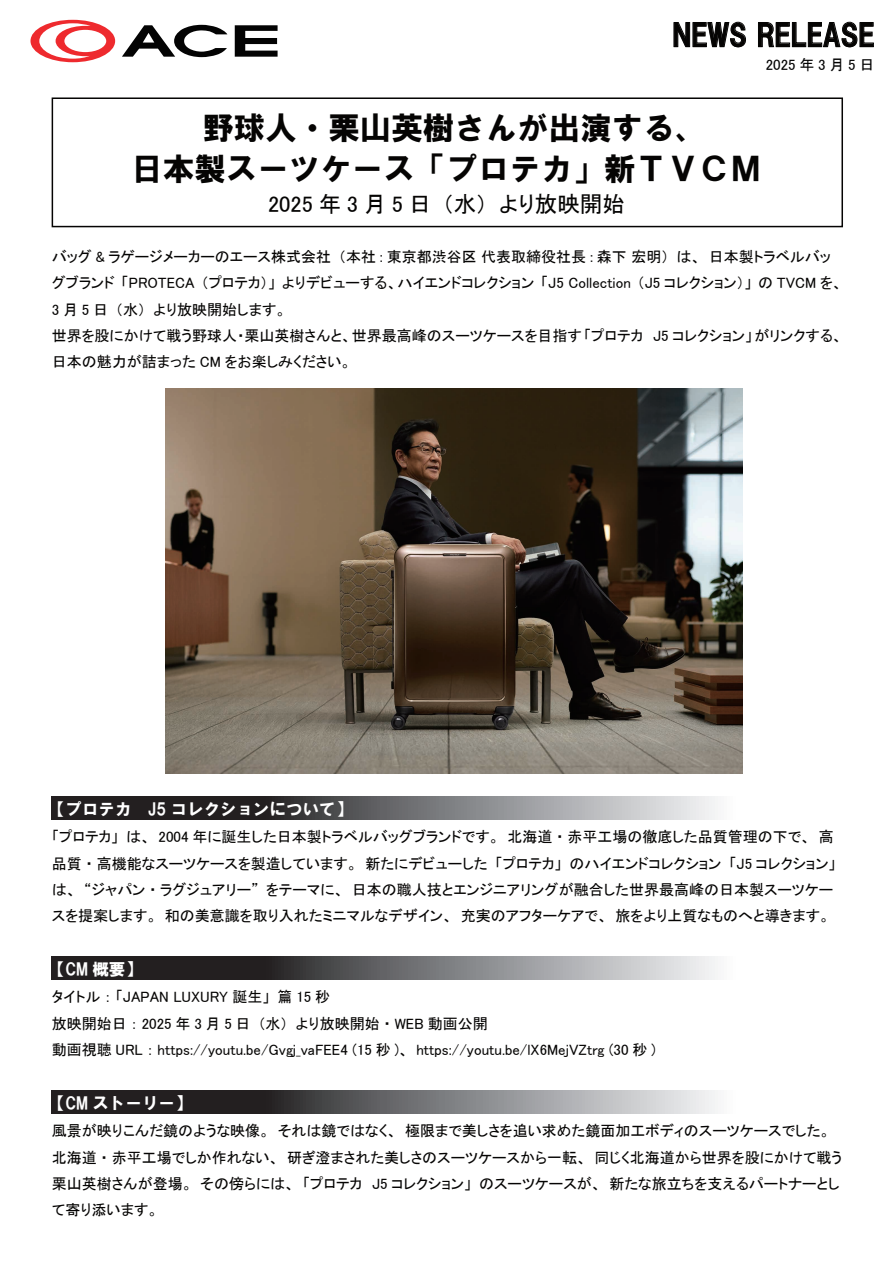
<style>
.page{position:relative;width:893px;height:1263px;background:#fff}
.page>*{position:absolute;margin:0;border:0;box-sizing:border-box;transform-origin:0 0}
.t1{font:31.5px/40.2px "HG Soei Kakugothic UB";color:#050403;text-align:center}
.t2{font:30px "HGS Soei Kakugothic UB";color:#050403}
.t3{font:22.5px "MS P Gothic";color:#050403}
.t4{font:16.5px "HGS Soei Kakugothic UB";color:#fff}
.t5{font:15px/26.2px "MS P Gothic";color:#050403}
.t6{font:15px "MS P Gothic";letter-spacing:.25em;color:#030303}
</style>
<div class="page">
<svg style="left:52px;top:796px;width:666px;height:23px;background:#6c6b6d"></svg>
<svg style="left:52px;top:957px;width:666px;height:23px;background:#6c6b6d"></svg>
<svg style="left:52px;top:1090px;width:666px;height:23px;background:#6c6b6d"></svg>
<svg style="left:30px;top:20px;width:85px;height:42px"></svg>
<svg style="left:122px;top:25px;width:105px;height:32px"></svg>
<svg style="left:235px;top:25px;width:43px;height:32px"></svg>
<svg style="left:674px;top:22px;width:72px;height:25px"></svg>
<svg style="left:758px;top:22px;width:116px;height:25px"></svg>
<div style="left:52px;top:97px;width:791px;height:130px;border:2px solid #050403"></div>
<img style="left:165px;top:389px;width:578px;height:385px">
<h2 class="t2" style="left:672px;top:20px;width:204px">NEWS RELEASE</h2>
<p class="t6" style="left:766px;top:57px;width:110px">2025年3月5日</p>
<h1 class="t1" style="left:131px;top:108px;width:631px">野球人・栗山英樹さんが出演する、<br>日本製スーツケース「プロテカ」新ＴＶＣＭ</h1>
<h3 class="t3" style="left:268px;top:193px;width:358px">2025 年 3 月 5 日（水）より放映開始</h3>
<p class="t5" style="left:52px;top:244px;width:793px">バッグ &amp; ラゲージメーカーのエース株式会社（本社 : 東京都渋谷区 代表取締役社長 : 森下 宏明）は、日本製トラベルバッグブランド「PROTECA （プロテカ）」よりデビューする、ハイエンドコレクション「J5 Collection （J5 コレクション）」の TVCM を、3 月 5 日（水）より放映開始します。<br>世界を股にかけて戦う野球人・栗山英樹さんと、世界最高峰のスーツケースを目指す「プロテカ　J5 コレクション」がリンクする、日本の魅力が詰まった CM をお楽しみください。</p>
<p class="t4" style="left:49px;top:800px;width:305px">【プロテカ　J5 コレクションについて】</p>
<p class="t5" style="left:52px;top:824px;width:786px">「プロテカ」は、 2004 年に誕生した日本製トラベルバッグブランドです。北海道・赤平工場の徹底した品質管理の下で、高品質・高機能なスーツケースを製造しています。新たにデビューした「プロテカ」のハイエンドコレクション「J5 コレクション」は、 “ジャパン・ラグジュアリー” をテーマに、日本の職人技とエンジニアリングが融合した世界最高峰の日本製スーツケースを提案します。和の美意識を取り入れたミニマルなデザイン、充実のアフターケアで、旅をより上質なものへと導きます。</p>
<p class="t4" style="left:49px;top:961px;width:94px">【CM 概要】</p>
<p class="t5" style="left:52px;top:984px;width:605px">タイトル：「JAPAN LUXURY 誕生」篇 15 秒<br>放映開始日： 2025 年 3 月 5 日（水）より放映開始・ WEB 動画公開<br>動画視聴 URL ： https://youtu.be/Gvgj_vaFEE4 (15 秒 )、 https://youtu.be/lX6MejVZtrg (30 秒 )</p>
<p class="t4" style="left:49px;top:1094px;width:144px">【CM ストーリー】</p>
<p class="t5" style="left:52px;top:1118px;width:792px">風景が映りこんだ鏡のような映像。それは鏡ではなく、極限まで美しさを追い求めた鏡面加工ボディのスーツケースでした。北海道・赤平工場でしか作れない、研ぎ澄まされた美しさのスーツケースから一転、同じく北海道から世界を股にかけて戦う栗山英樹さんが登場。その傍らには、「プロテカ　J5 コレクション」のスーツケースが、新たな旅立ちを支えるパートナーとして寄り添います。</p>
</div>
